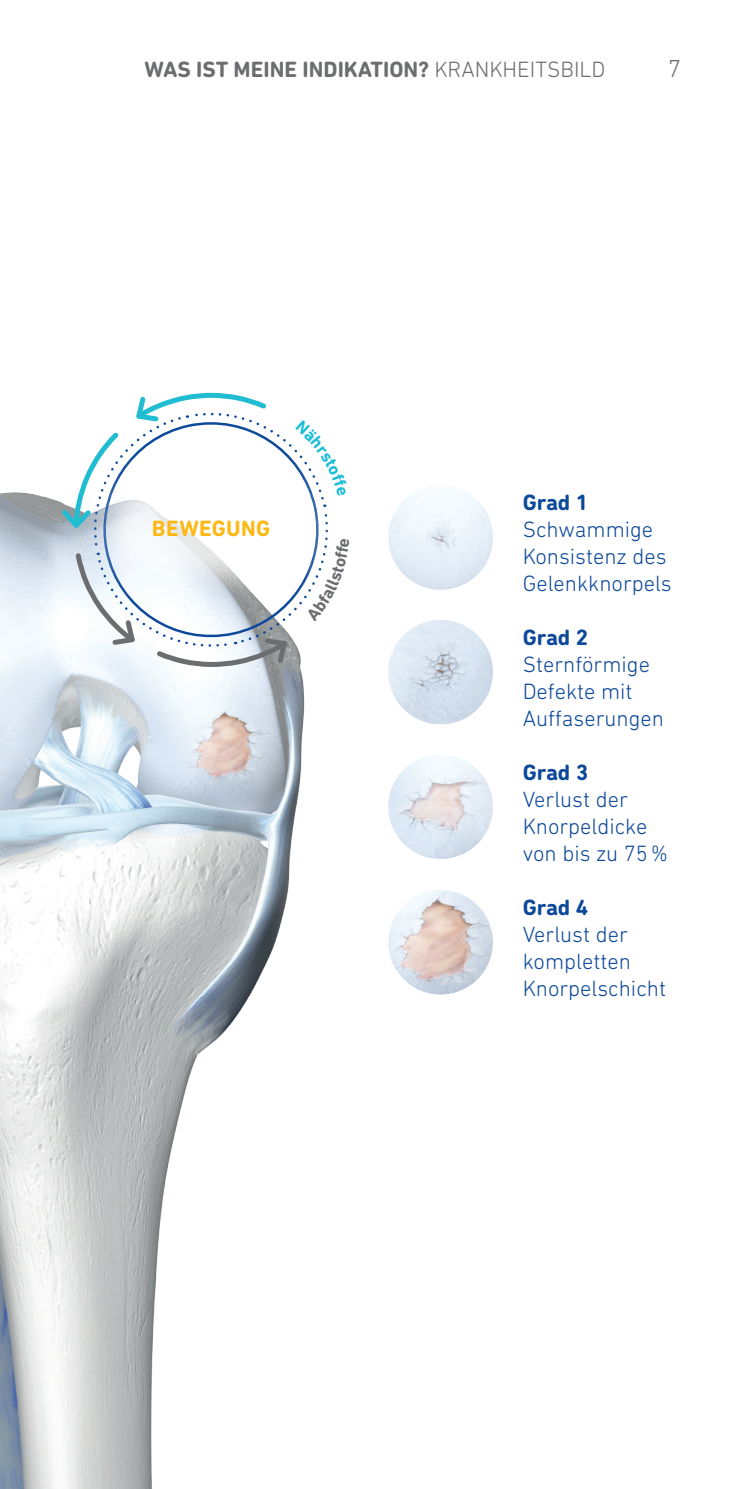
<style>
.page{position:relative;width:745px;height:1489px;background:#fff}
.page>*{position:absolute;margin:0;border:0;box-sizing:border-box;transform-origin:0 0}
.t1{font:300 25px "DIN Next Rounded LT Pro";color:#6c6d70}
.t2{font:300 22.5px/27px "DIN Next Rounded LT Pro";color:#0d499a}
.t3{font:700 22.5px "DIN Next Rounded LT Pro";color:#6c6d70}
.t4{font:700 22.5px "DIN Next Rounded LT Pro";color:#0d499a}
.t5{font:700 22.5px "DIN Next Rounded LT Pro";letter-spacing:.015em;color:#fcb814}
.s1{font-weight:300}
</style>
<div class="page">
<img style="left:0;top:492px;width:305px;height:996px">
<img style="left:387px;top:619px;width:106px;height:106px;border-radius:53px">
<img style="left:387px;top:753px;width:106px;height:106px;border-radius:53px">
<img style="left:387px;top:889px;width:106px;height:106px;border-radius:53px">
<img style="left:387px;top:484px;width:106px;height:106px;border-radius:53px">
<svg style="left:57px;top:392px;width:271px;height:277px"></svg>
<p class="t3" style="left:144px;top:56px;width:462px">WAS IST MEINE INDIKATION? <span class="s1">KRANKHEITSBILD</span></p>
<p class="t1" style="left:667px;top:54px;width:15px">7</p>
<p class="t5" style="left:152px;top:515px;width:120px">BEWEGUNG</p>
<p class="t4" style="left:522px;top:488px;width:67px">Grad 1</p>
<p class="t2" style="left:522px;top:515px;width:150px">Schwammige<br>Konsistenz des<br>Gelenkknorpels</p>
<p class="t4" style="left:522px;top:623px;width:67px">Grad 2</p>
<p class="t2" style="left:522px;top:650px;width:143px">Sternförmige<br>Defekte mit<br>Auffaserungen</p>
<p class="t4" style="left:522px;top:758px;width:67px">Grad 3</p>
<p class="t2" style="left:522px;top:785px;width:147px">Verlust der<br>Knorpeldicke von bis zu 75%</p>
<p class="t4" style="left:522px;top:893px;width:67px">Grad 4</p>
<p class="t2" style="left:522px;top:920px;width:145px">Verlust der kompletten<br>Knorpelschicht</p>
</div>
